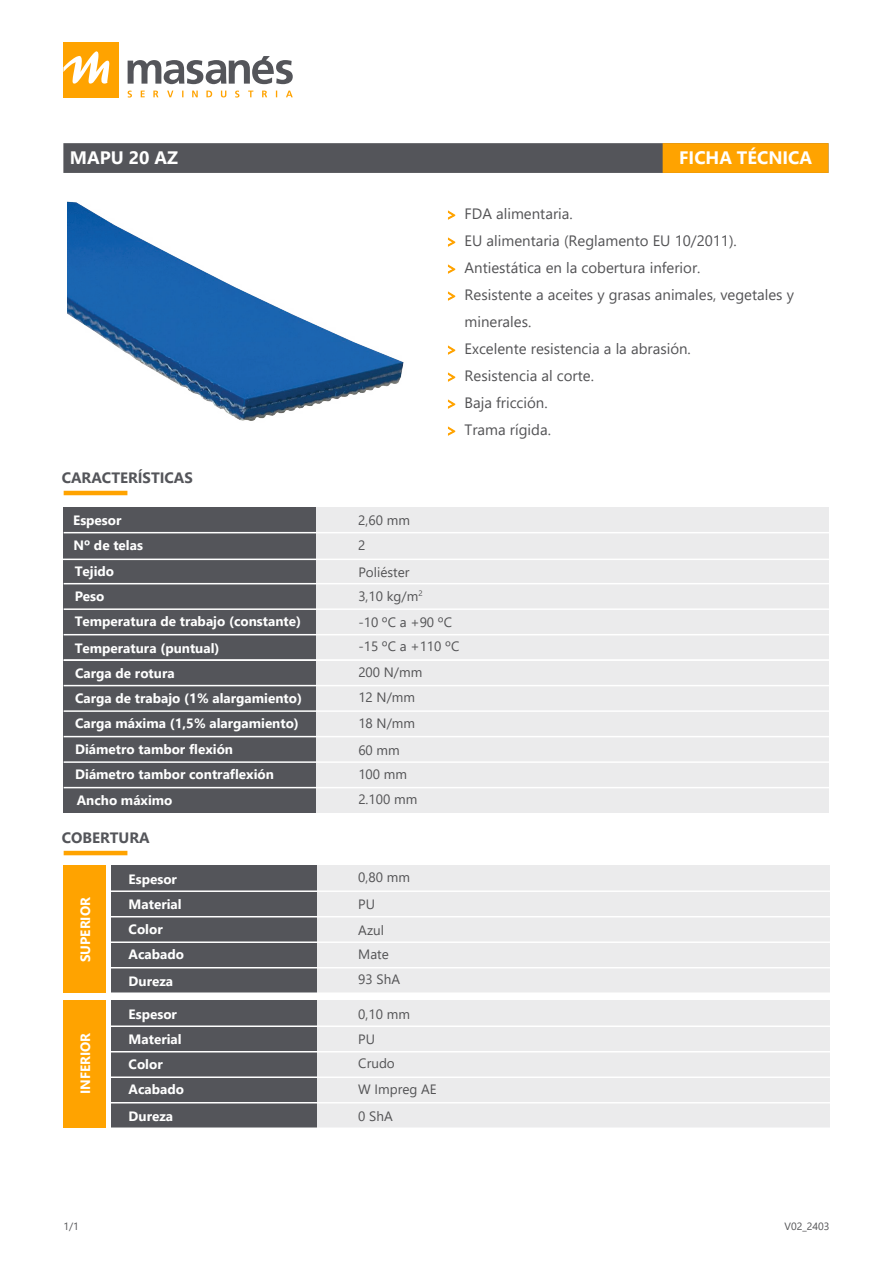
<style>
.page{position:relative;width:893px;height:1263px;background:#fff}
.page>*{position:absolute;margin:0;border:0;box-sizing:border-box;transform-origin:0 0}
.t1{font:700 18px "Segoe UI";color:#fff}
.t2{font:15px/27px "Segoe UI";color:#535355}
.t3{font:700 15px "Segoe UI";color:#54555a}
.t4{font:700 13.5px/25px "Segoe UI";color:#fff}
.t5{font:13.5px/26.2px "Segoe UI";color:#535355}
.t6{font:10.5px "Segoe UI";color:#535355}
</style>
<div class="page">
<div style="left:64px;top:507px;width:765px;height:306px;background:#ebebec"></div>
<div style="left:111px;top:865px;width:718px;height:128px;background:#ebebec"></div>
<div style="left:111px;top:1000px;width:718px;height:128px;background:#ebebec"></div>
<div style="left:63px;top:507px;width:253px;height:305px;background:#54555a"></div>
<div style="left:111px;top:866px;width:206px;height:127px;background:#54555a"></div>
<div style="left:111px;top:1000px;width:206px;height:128px;background:#54555a"></div>
<div style="left:63px;top:143px;width:765px;height:30px;background:#54555a"></div>
<div style="left:663px;top:143px;width:165px;height:30px;background:#ffa300"></div>
<div style="left:63px;top:42px;width:55px;height:55px;background:#ffa300"></div>
<svg style="left:63px;top:51px;width:46px;height:33px"></svg>
<svg style="left:128px;top:56px;width:165px;height:28px"></svg>
<svg style="left:128px;top:91px;width:165px;height:7px"></svg>
<hr style="left:64px;top:491px;width:63px;height:4px;background:#ffa300">
<div style="left:64px;top:865px;width:42px;height:128px;background:#ffa300"></div>
<hr style="left:109px;top:890px;width:740px;height:2px;background:#fff">
<hr style="left:109px;top:916px;width:740px;height:1px;background:#fff">
<hr style="left:109px;top:941px;width:740px;height:2px;background:#fff">
<hr style="left:109px;top:967px;width:740px;height:1px;background:#fff">
<hr style="left:109px;top:992px;width:740px;height:2px;background:#fff">
<hr style="left:64px;top:685px;width:785px;height:1px;background:#fff">
<hr style="left:64px;top:710px;width:785px;height:2px;background:#fff">
<hr style="left:64px;top:736px;width:785px;height:1px;background:#fff">
<hr style="left:64px;top:761px;width:785px;height:2px;background:#fff">
<hr style="left:64px;top:787px;width:785px;height:1px;background:#fff">
<hr style="left:64px;top:532px;width:785px;height:1px;background:#fff">
<hr style="left:64px;top:583px;width:785px;height:1px;background:#fff">
<hr style="left:64px;top:608px;width:785px;height:2px;background:#fff">
<hr style="left:64px;top:634px;width:785px;height:1px;background:#fff">
<hr style="left:64px;top:659px;width:785px;height:2px;background:#fff">
<hr style="left:62px;top:559px;width:786px;height:1px;background:#fff">
<hr style="left:64px;top:851px;width:63px;height:4px;background:#ffa300">
<div style="left:64px;top:1000px;width:42px;height:128px;background:#ffa300"></div>
<hr style="left:109px;top:1025px;width:740px;height:2px;background:#fff">
<hr style="left:109px;top:1051px;width:740px;height:1px;background:#fff">
<hr style="left:109px;top:1076px;width:740px;height:2px;background:#fff">
<hr style="left:109px;top:1102px;width:740px;height:1px;background:#fff">
<hr style="left:109px;top:1127px;width:740px;height:2px;background:#fff">
<svg style="left:448px;top:210px;width:8px;height:10px"></svg>
<svg style="left:448px;top:237px;width:8px;height:10px"></svg>
<svg style="left:448px;top:264px;width:8px;height:10px"></svg>
<svg style="left:448px;top:291px;width:8px;height:10px"></svg>
<svg style="left:448px;top:345px;width:8px;height:10px"></svg>
<svg style="left:448px;top:372px;width:8px;height:10px"></svg>
<svg style="left:448px;top:399px;width:8px;height:10px"></svg>
<svg style="left:448px;top:426px;width:8px;height:10px"></svg>
<img style="left:68px;top:201px;width:336px;height:220px">
<h1 class="t1" style="left:70px;top:140px;width:110px">MAPU 20 AZ</h1>
<p class="t3" style="left:62px;top:463px;width:133px">CARACTERÍSTICAS</p>
<p class="t4" style="left:73px;top:506px;width:50px">Espesor</p>
<p class="t4" style="left:73px;top:532px;width:229px">Nº de telas<br>Tejido<br>Peso<br>Temperatura de trabajo (constante)</p>
<p class="t4" style="left:75px;top:634px;width:146px">Temperatura (puntual)</p>
<p class="t4" style="left:75px;top:659px;width:228px">Carga de rotura<br>Carga de trabajo (1% alargamiento)<br>Carga máxima (1,5% alargamiento)<br>Diámetro tambor flexión<br>Diámetro tambor contraflexión<br>Ancho máximo</p>
<p class="t3" style="left:62px;top:823px;width:90px">COBERTURA</p>
<p class="t4" style="left:72px;top:962px;width:67px;rotate:-90deg">SUPERIOR</p>
<p class="t4" style="left:72px;top:1094px;width:63px;rotate:-90deg">INFERIOR</p>
<p class="t4" style="left:129px;top:865px;width:55px">Espesor<br>Material<br>Color</p>
<p class="t4" style="left:129px;top:940px;width:57px;line-height:26.5px">Acabado<br>Dureza</p>
<p class="t4" style="left:129px;top:1000px;width:57px">Espesor<br>Material<br>Color<br>Acabado</p>
<p class="t4" style="left:129px;top:1102px;width:46px">Dureza</p>
<h1 class="t1" style="left:679px;top:141px;width:134px">FICHA TÉCNICA</h1>
<p class="t2" style="left:464px;top:199px;width:331px">FDA alimentaria.<br>EU alimentaria (Reglamento EU 10/2011).<br>Antiestática en la cobertura inferior.<br>Resistente a aceites y grasas animales, vegetales y minerales.<br>Excelente resistencia a la abrasión.<br>Resistencia al corte.<br>Baja fricción.<br>Trama rígida.</p>
<p class="t5" style="left:358px;top:505px;width:53px">2,60 mm<br>2<br>Poliéster</p>
<p class="t5" style="left:358px;top:581px;width:95px;line-height:26.7px">3,10 kg/m<sup>2<br></sup>-10 ºC a +90 ºC</p>
<p class="t5" style="left:358px;top:658px;width:66px;line-height:25.5px">200 N/mm<br>12 N/mm</p>
<p class="t5" style="left:358px;top:632px;width:103px">-15 ºC a +110 ºC</p>
<p class="t5" style="left:358px;top:709px;width:58px">18 N/mm</p>
<p class="t5" style="left:358px;top:737px;width:50px;line-height:24px">60 mm<br>100 mm</p>
<p class="t5" style="left:358px;top:785px;width:60px">2.100 mm</p>
<p class="t5" style="left:358px;top:863px;width:53px;line-height:26.7px">0,80 mm<br>PU</p>
<p class="t5" style="left:358px;top:917px;width:32px;line-height:24px">Azul<br>Mate</p>
<p class="t5" style="left:358px;top:965px;width:43px">93 ShA</p>
<p class="t5" style="left:358px;top:1000px;width:53px;line-height:25.2px">0,10 mm<br>PU</p>
<p class="t5" style="left:358px;top:1049px;width:38px">Crudo</p>
<p class="t5" style="left:358px;top:1075px;width:80px">W Impreg AE</p>
<p class="t5" style="left:358px;top:1101px;width:36px">0 ShA</p>
<p class="t6" style="left:63px;top:1216px;width:17px">1/1</p>
<p class="t6" style="left:784px;top:1216px;width:47px">V02_2403</p>
</div>
